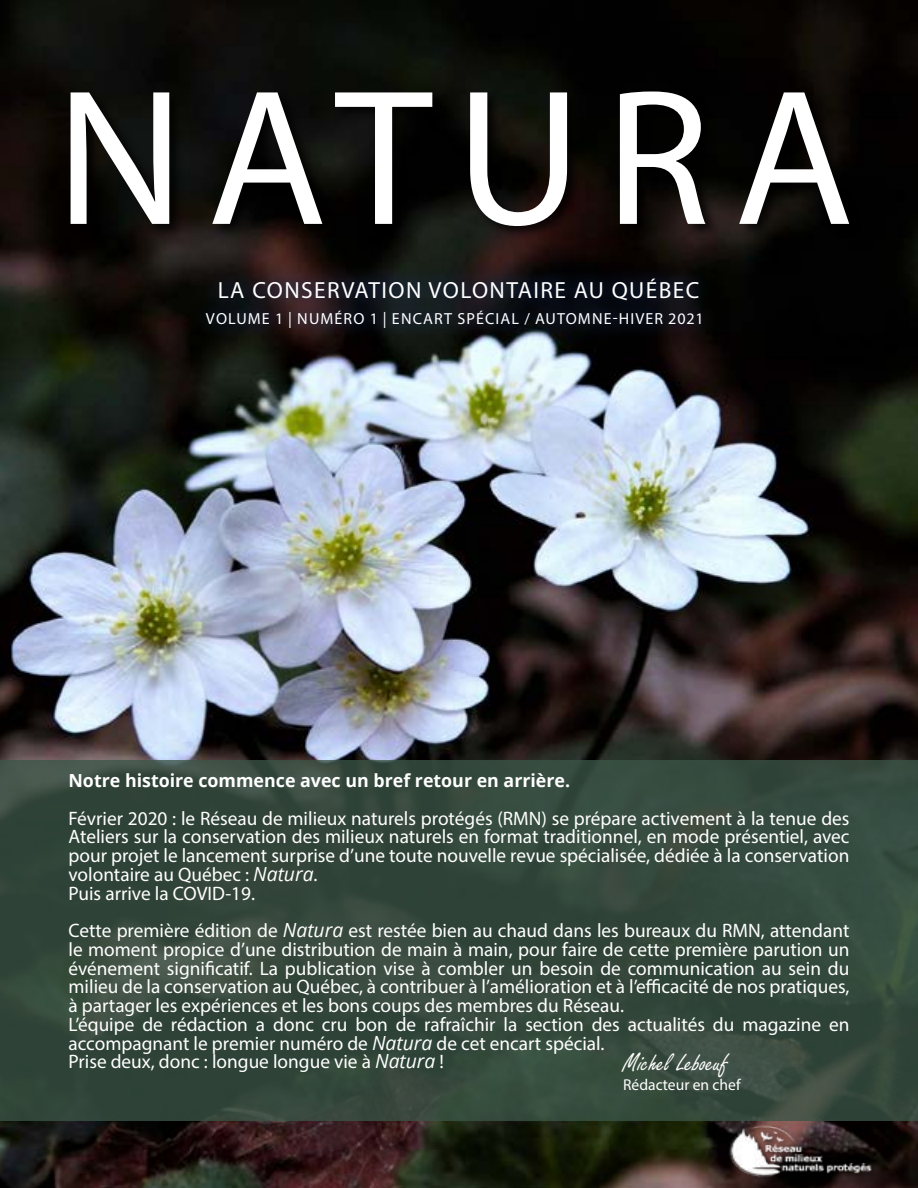
<style>
.page{position:relative;width:918px;height:1188px;background:#fff}
.page>*{position:absolute;margin:0;border:0;box-sizing:border-box;transform-origin:0 0}
.t1{font:195px "Myriad Pro";letter-spacing:.12em;color:#fff}
.t2{font:27px "Freestyle Script";color:#fff}
.t3{font:23.4px "Myriad Pro";letter-spacing:.06em;color:#fff}
.t4{font:19.5px/18.8px "Myriad Pro";color:#fff}
.t5{font:700 18px "Open Sans";color:#fff}
.t6{font:16.05px "Myriad Pro";letter-spacing:.07em;color:#fff}
.t7{font:15.75px "Myriad Pro";color:#fff}
.s1{font-family:"Open Sans";font-style:italic}
</style>
<div class="page">
<img style="left:0;top:0;width:918px;height:1188px">
<div style="left:201px;top:262px;width:516px;height:55px;background:#162950;opacity:.67"></div>
<div style="left:190px;top:294px;width:529px;height:51px;background:#162950;opacity:.57"></div>
<div style="left:70px;top:89px;width:792px;height:150px;background:#000;opacity:.75"></div>
<svg style="left:0;top:760px;width:918px;height:361px;background:#34483c"></svg>
<img style="left:720px;top:1107px;width:165px;height:81px">
<h1 class="t1" style="left:56px;top:38px;width:799px">NATURA</h1>
<p class="t3" style="left:218px;top:275px;width:483px">LA CONSERVATION VOLONTAIRE AU QUÉBEC</p>
<p class="t6" style="left:206px;top:309px;width:499px">VOLUME 1 | NUMÉRO 1 | ENCART SPÉCIAL / AUTOMNE-HIVER 2021</p>
<p class="t5" style="left:68px;top:768px;width:503px">Notre histoire commence avec un bref retour en arrière.</p>
<p class="t4" style="left:68px;top:808px;width:783px">Février 2020 : le Réseau de milieux naturels protégés (RMN) se prépare activement à la tenue des Ateliers sur la conservation des milieux naturels en format traditionnel, en mode présentiel, avec pour projet le lancement surprise d’une toute nouvelle revue spécialisée, dédiée à la conservation volontaire au Québec : <span class="s1">Natura</span>.<br>Puis arrive la COVID-19.</p>
<p class="t4" style="left:68px;top:921px;width:783px">Cette première édition de <span class="s1">Natura</span> est restée bien au chaud dans les bureaux du RMN, attendant le moment propice d’une distribution de main à main, pour faire de cette première parution un événement significatif. La publication vise à combler un besoin de communication au sein du milieu de la conservation au Québec, à contribuer à l’amélioration et à l’efficacité de nos pratiques, à partager les expériences et les bons coups des membres du Réseau.<br>L’équipe de rédaction a donc cru bon de rafraîchir la section des actualités du magazine en accompagnant le premier numéro de <span class="s1">Natura</span> de cet encart spécial.<br>Prise deux, donc : longue longue vie à <span class="s1">Natura</span> !</p>
<h2 class="t2" style="left:623px;top:1048px;width:106px">Michel Leboeuf</h2>
<p class="t7" style="left:623px;top:1075px;width:119px">Rédacteur en chef</p>
</div>
